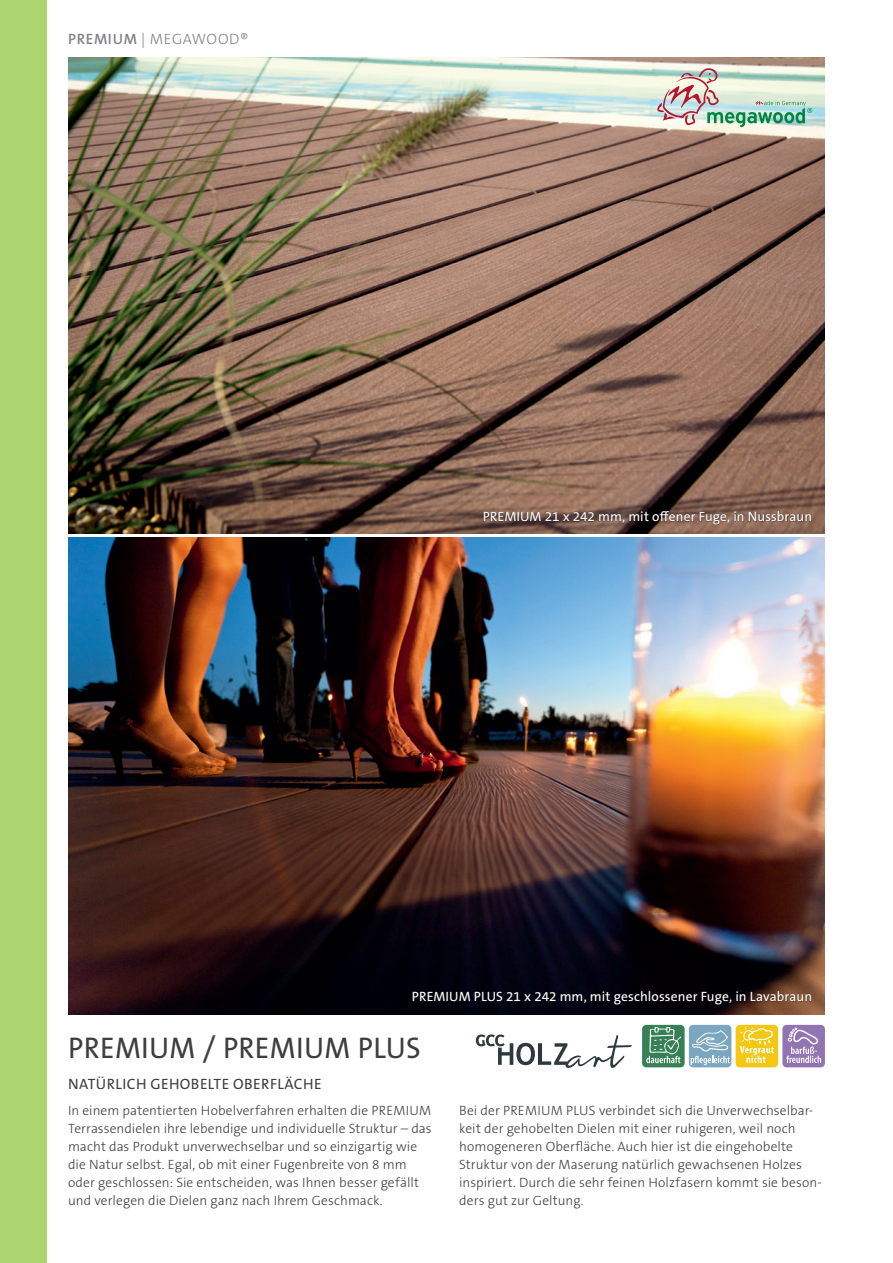
<style>
.page{position:relative;width:893px;height:1263px;background:#fff}
.page>*{position:absolute;margin:0;border:0;box-sizing:border-box;transform-origin:0 0}
.t1{font:30px "The Sans B W5 Plain";letter-spacing:.01em;color:#3e3e3f}
.t2{font:15px "The Sans B W5 Plain";letter-spacing:.03em;color:#3e3e3f}
.t3{font:300 15px "The Sans B W3";letter-spacing:.045em;color:#808285}
.t4{font:300 13.5px/18px "The Sans B W3";letter-spacing:.005em;color:#3e3e3f}
.t5{font:13.5px "The Sans B W5 Plain";letter-spacing:.005em;color:#fff}
.s1{font-family:"The Sans B W6";font-weight:600}
</style>
<div class="page">
<img style="left:68px;top:57px;width:757px;height:477px">
<img style="left:68px;top:538px;width:757px;height:476px">
<svg style="left:657px;top:68px;width:155px;height:59px"></svg>
<div style="left:483px;top:511px;width:329px;height:14px;background:#231f20;opacity:.8"></div>
<div style="left:412px;top:991px;width:400px;height:14px;background:#231f20;opacity:.8"></div>
<div style="left:642px;top:1025px;width:43px;height:42px;background:#377f54;border-radius:4px"></div>
<svg style="left:646px;top:1027px;width:35px;height:36px"></svg>
<div style="left:689px;top:1025px;width:42px;height:42px;background:#7aa6bf;border-radius:4px"></div>
<svg style="left:691px;top:1030px;width:39px;height:35px"></svg>
<div style="left:736px;top:1025px;width:42px;height:42px;background:#f3c712;border-radius:4px"></div>
<svg style="left:740px;top:1027px;width:34px;height:36px"></svg>
<div style="left:782px;top:1025px;width:43px;height:42px;background:#9374b3;border-radius:4px"></div>
<svg style="left:786px;top:1027px;width:35px;height:36px"></svg>
<svg style="left:476px;top:1034px;width:156px;height:34px"></svg>
<div style="left:0;top:0;width:47px;height:1263px;background:#acd56f"></div>
<p class="t3" style="left:68px;top:29px;width:182px"><span class="s1">PREMIUM</span> | MEGAWOOD®</p>
<p class="t5" style="left:483px;top:508px;width:331px">PRE MIUM 21 x 242 mm, mit offener Fuge, in Nussbraun</p>
<p class="t5" style="left:412px;top:988px;width:402px">PRE MIUM PLUS 21 x 242 mm, mit geschlossener Fuge, in Lavabraun</p>
<h1 class="t1" style="left:68px;top:1029px;width:354px">PREMIU M / PREMIU M PLUS</h1>
<p class="t2" style="left:68px;top:1074px;width:253px">NATÜRLICH GEHOBELTE OBER FLÄCHE</p>
<p class="t4" style="left:68px;top:1102px;width:365px">In einem patentierten Hobelverfahren erhalten die PREMIUM Terrassendielen ihre lebendige und individuelle Struktur – das macht das Produkt unverwechselbar und so einzigartig wie die Natur selbst. Egal, ob mit einer Fugenbreite von 8 mm oder geschlossen: Sie entscheiden, was Ihnen besser gefällt und verlegen die Dielen ganz nach Ihrem Geschmack.</p>
<p class="t4" style="left:459px;top:1102px;width:364px">Bei der PREMIUM PLUS verbindet sich die Unverwechselbar&shy;keit der gehobelten Dielen mit einer ruhigeren, weil noch homogeneren Oberfläche. Auch hier ist die eingehobelte Struktur von der Maserung natürlich gewachsenen Holzes inspiriert. Durch die sehr feinen Holzfasern kommt sie beson&shy;ders gut zur Geltung.</p>
</div>
